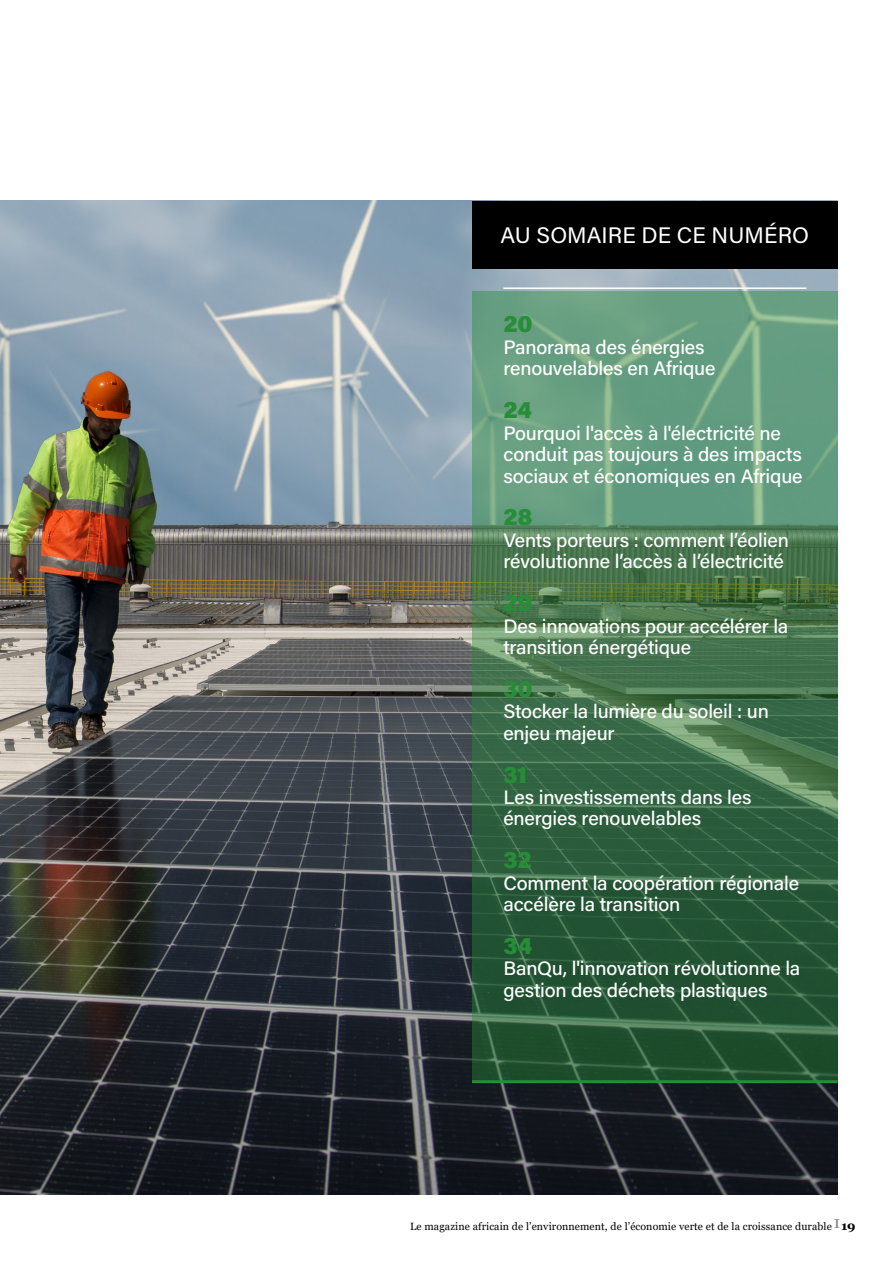
<style>
.page{position:relative;width:893px;height:1263px;background:#fff}
.page>*{position:absolute;margin:0;border:0;box-sizing:border-box;transform-origin:0 0}
.t1{font:24px "Acumin Variable Concept";letter-spacing:-.005em;color:#278d37}
.t2{font:22.5px "Acumin Variable Concept";color:#fff}
.t3{font:19.5px/21.5px "Acumin Variable Concept";letter-spacing:-.01em;color:#fff}
.t4{font:10.5px "Georgia";letter-spacing:.01em;color:#020203}
.s1{font-weight:700;font-size:12px;color:#000}
</style>
<div class="page">
<img style="left:0;top:201px;width:838px;height:994px">
<hr style="left:472px;top:1080px;width:366px;height:3px;background:#278d37">
<svg style="left:472px;top:291px;width:366px;height:789px"></svg>
<div style="left:472px;top:201px;width:366px;height:68px;background:#000"></div>
<hr style="left:503px;top:287px;width:303px;height:2px;background:#fff">
<p class="t2" style="left:501px;top:220px;width:310px">AU SOMAIRE DE CE NUMÉRO</p>
<p class="t1" style="left:503px;top:308px;width:31px">20</p>
<p class="t3" style="left:503px;top:336px;width:214px">Panorama des énergies renouvelables en Afrique</p>
<p class="t1" style="left:503px;top:393px;width:30px">24</p>
<p class="t3" style="left:503px;top:421px;width:301px">Pourquoi l'accès à l'électricité ne conduit pas toujours à des impacts sociaux et économiques en Afrique</p>
<p class="t1" style="left:503px;top:500px;width:31px">28</p>
<p class="t3" style="left:503px;top:528px;width:287px">Vents porteurs : comment l’éolien révolutionne l’accès à l’électricité</p>
<p class="t1" style="left:503px;top:586px;width:30px">29</p>
<p class="t3" style="left:503px;top:614px;width:287px">Des innovations pour accélérer la transition énergétique</p>
<p class="t1" style="left:503px;top:672px;width:31px">30</p>
<p class="t3" style="left:503px;top:700px;width:267px">Stocker la lumière du soleil : un enjeu majeur</p>
<p class="t1" style="left:503px;top:758px;width:25px">31</p>
<p class="t3" style="left:503px;top:786px;width:250px">Les investissements dans les énergies renouvelables</p>
<p class="t1" style="left:503px;top:843px;width:30px">32</p>
<p class="t3" style="left:503px;top:871px;width:297px">Comment la coopération régionale accélère la transition</p>
<p class="t1" style="left:503px;top:929px;width:31px">34</p>
<p class="t3" style="left:503px;top:957px;width:298px">BanQu, l'innovation révolutionne la gestion des déchets plastiques</p>
<p class="t4" style="left:410px;top:1220px;width:447px">Le magazine africain de l’environnement, de l’économie verte et de la croissance durable <sup>I</sup><span class="s1">19</span></p>
</div>
